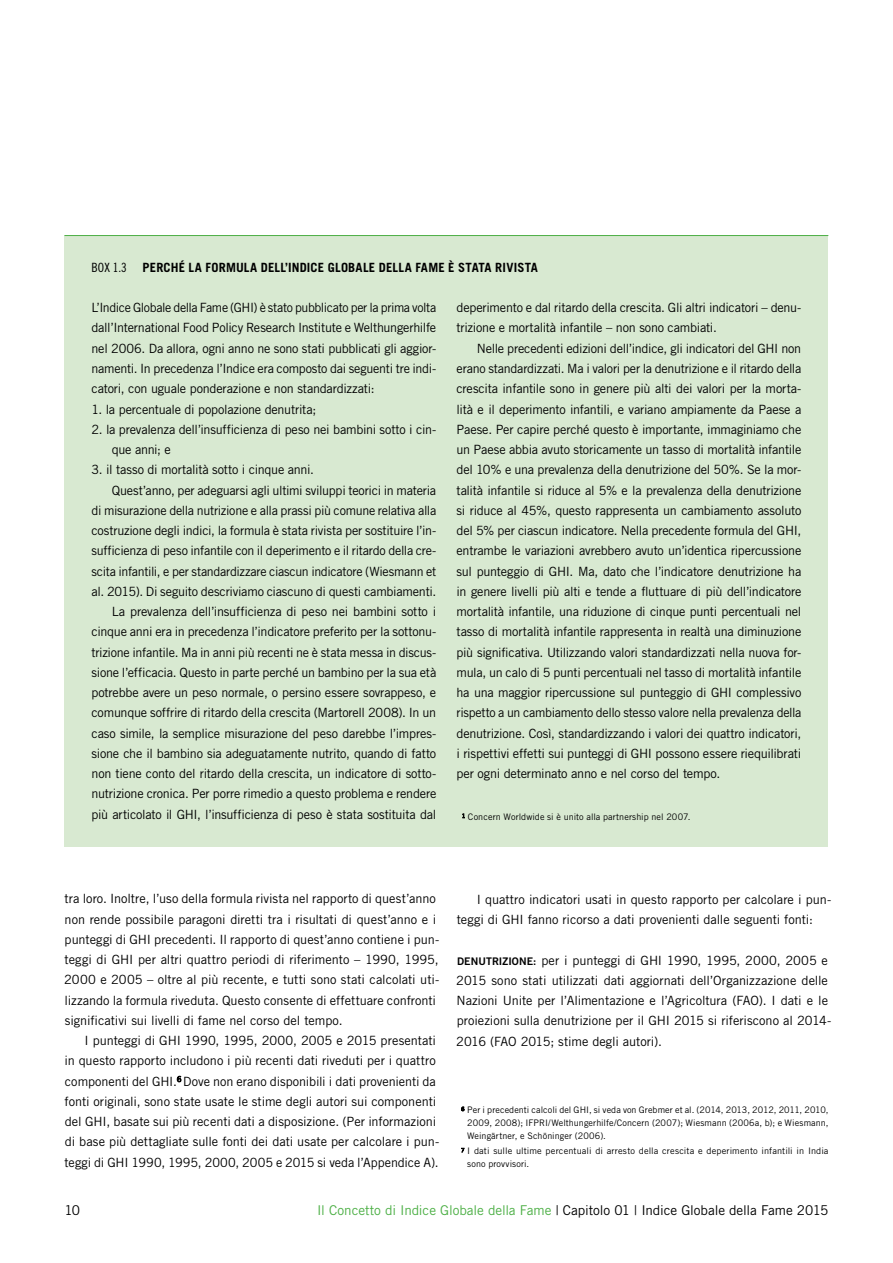
<style>
.page{position:relative;width:893px;height:1263px;background:#fff}
.page>*{position:absolute;margin:0;border:0;box-sizing:border-box;transform-origin:0 0}
.t1{font:13.5px "Trade Gothic LT Std";letter-spacing:-.01em;color:#000}
.t2{font:12.75px/20.2px "Trade Gothic LT Std";letter-spacing:-.015em;color:#000}
.t3{font:700 12.75px "Trade Gothic LT Std";letter-spacing:.015em;color:#000}
.t4{font:9px/12.8px "Trade Gothic LT Std";letter-spacing:.01em;color:#000;text-align:justify}
.s1{font-family:"Trade Gothic LT Std Cn 18";font-weight:400}
.s2{font-family:"Trade Gothic LT Std Bd 2";font-size:10.5px}
.s3{color:#4caf45}
</style>
<div class="page">
<svg style="left:177px;top:1076px;width:4px;height:6px"></svg>
<svg style="left:461px;top:1107px;width:3px;height:4px"></svg>
<div style="left:64px;top:236px;width:764px;height:611px;background:#d8e9d1"></div>
<hr style="left:64px;top:235px;width:764px;height:1px;background:#4caf45">
<svg style="left:462px;top:814px;width:3px;height:4px"></svg>
<p class="t3" style="left:92px;top:259px;width:448px"><span class="s1">BOX 1.3</span> PERCHÉ LA FORMULA DELL’INDICE GLOBALE DELLA FAME È STATA RIVISTA</p>
<p class="t2" style="left:92px;top:297px;width:346px;text-align:justify">L’Indice Globale della Fame (GHI) è stato pubblicato per la prima volta dall’International Food Policy Research Institute e Welthungerhilfe nel 2006. Da allora, ogni anno ne sono stati pubblicati gli aggior&shy;namenti. In precedenza l’Indice era composto dai seguenti tre indi&shy;catori, con uguale ponderazione e non standardizzati:</p>
<p class="t2" style="left:92px;top:399px;width:226px">1. la percentuale di popolazione denutrita;</p>
<p class="t2" style="left:112px;top:419px;width:326px;text-indent:-20px">2. la prevalenza dell’insufficienza di peso nei bambini sotto i cin&shy;que anni; e</p>
<p class="t2" style="left:92px;top:459px;width:224px">3. il tasso di mortalità sotto i cinque anni.</p>
<p class="t2" style="left:112px;top:480px;width:326px">Quest’anno, per adeguarsi agli ultimi sviluppi teorici in materia</p>
<p class="t2" style="left:92px;top:500px;width:346px">di misurazione della nutrizione e alla prassi più comune relativa alla</p>
<p class="t2" style="left:92px;top:520px;width:346px">costruzione degli indici, la formula è stata rivista per sostituire l’in-</p>
<p class="t2" style="left:92px;top:540px;width:346px">sufficienza di peso infantile con il deperimento e il ritardo della cre-</p>
<p class="t2" style="left:92px;top:561px;width:346px">scita infantili, e per standardizzare ciascun indicatore (Wiesmann et</p>
<p class="t2" style="left:92px;top:581px;width:346px">al. 2015). Di seguito descriviamo ciascuno di questi cambiamenti.</p>
<p class="t2" style="left:112px;top:601px;width:326px">La prevalenza dell’insufficienza di peso nei bambini sotto i</p>
<p class="t2" style="left:92px;top:621px;width:346px">cinque anni era in precedenza l’indicatore preferito per la sottonu-</p>
<p class="t2" style="left:92px;top:642px;width:346px">trizione infantile. Ma in anni più recenti ne è stata messa in discus-</p>
<p class="t2" style="left:92px;top:662px;width:346px">sione l’efficacia. Questo in parte perché un bambino per la sua età</p>
<p class="t2" style="left:92px;top:682px;width:346px">potrebbe avere un peso normale, o persino essere sovrappeso, e</p>
<p class="t2" style="left:92px;top:702px;width:346px">comunque soffrire di ritardo della crescita (Martorell 2008). In un</p>
<p class="t2" style="left:92px;top:723px;width:346px">caso simile, la semplice misurazione del peso darebbe l’impres-</p>
<p class="t2" style="left:92px;top:743px;width:346px">sione che il bambino sia adeguatamente nutrito, quando di fatto</p>
<p class="t2" style="left:92px;top:763px;width:346px">non tiene conto del ritardo della crescita, un indicatore di sotto-</p>
<p class="t2" style="left:92px;top:783px;width:346px">nutrizione cronica. Per porre rimedio a questo problema e rendere</p>
<p class="t2" style="left:92px;top:804px;width:346px">più articolato il GHI, l’insufficienza di peso è stata sostituita dal</p>
<p class="t2" style="left:457px;top:297px;width:346px">deperimento e dal ritardo della crescita. Gli altri indicatori – denu&shy;trizione e mortalità infantile – non sono cambiati.</p>
<p class="t2" style="left:457px;top:338px;width:346px;text-align:justify;text-indent:20px">Nelle precedenti edizioni dell’indice, gli indicatori del GHI non erano standardizzati. Ma i valori per la denutrizione e il ritardo della crescita infantile sono in genere più alti dei valori per la morta&shy;lità e il deperimento infantili, e variano ampiamente da Paese a Paese. Per capire perché questo è importante, immaginiamo che un Paese abbia avuto storicamente un tasso di mortalità infantile del 10% e una prevalenza della denutrizione del 50%. Se la mor&shy;talità infantile si riduce al 5% e la prevalenza della denutrizione si riduce al 45%, questo rappresenta un cambiamento assoluto del 5% per ciascun indicatore. Nella precedente formula del GHI, entrambe le variazioni avrebbero avuto un’identica ripercussione sul punteggio di GHI. Ma, dato che l’indicatore denutrizione ha in genere livelli più alti e tende a fluttuare di più dell’indicatore mortalità infantile, una riduzione di cinque punti percentuali nel tasso di mortalità infantile rappresenta in realtà una diminuzione più significativa. Utilizzando valori standardizzati nella nuova for&shy;mula, un calo di 5 punti percentuali nel tasso di mortalità infantile ha una maggior ripercussione sul punteggio di GHI complessivo rispetto a un cambiamento dello stesso valore nella prevalenza della denutrizione. Così, standardizzando i valori dei quattro indicatori, i rispettivi effetti sui punteggi di GHI possono essere riequilibrati per ogni determinato anno e nel corso del tempo.</p>
<p class="t4" style="left:462px;top:810px;width:230px"><sup>1</sup> Concern Worldwide si è unito alla partnership nel 2007.</p>
<p class="t2" style="left:64px;top:888px;width:377px">tra loro. Inoltre, l’uso della formula rivista nel rapporto di quest’anno non rende possibile paragoni diretti tra i risultati di quest’anno e i punteggi di GHI precedenti. Il rapporto di quest’anno contiene i pun&shy;teggi di GHI per altri quattro periodi di riferimento – 1990, 1995, 2000 e 2005 – oltre al più recente, e tutti sono stati calcolati uti&shy;lizzando la formula riveduta. Questo consente di effettuare confronti significativi sui livelli di fame nel corso del tempo.</p>
<p class="t2" style="left:65px;top:1030px;width:376px;text-indent:20px">I punteggi di GHI 1990, 1995, 2000, 2005 e 2015 presentati in questo rapporto includono i più recenti dati riveduti per i quattro componenti del GHI.<sup>6</sup> Dove non erano disponibili i dati provenienti da fonti originali, sono state usate le stime degli autori sui componenti del GHI, basate sui più recenti dati a disposizione. (Per informazioni di base più dettagliate sulle fonti dei dati usate per calcolare i pun&shy;teggi di GHI 1990, 1995, 2000, 2005 e 2015 si veda l’Appendice A).</p>
<p class="t2" style="left:457px;top:889px;width:376px;text-indent:20px">I quattro indicatori usati in questo rapporto per calcolare i pun&shy;teggi di GHI fanno ricorso a dati provenienti dalle seguenti fonti:</p>
<p class="t2" style="left:456px;top:950px;width:377px"><span class="s2">DENUTRIZIONE:</span> per i punteggi di GHI 1990, 1995, 2000, 2005 e 2015 sono stati utilizzati dati aggiornati dell’Organizzazione delle Nazioni Unite per l’Alimentazione e l’Agricoltura (FAO). I dati e le proiezioni sulla denutrizione per il GHI 2015 si riferiscono al 2014- 2016 (FAO 2015; stime degli autori).</p>
<p class="t4" style="left:467px;top:1103px;width:363px;text-indent:-6px"><sup>6</sup> Per i precedenti calcoli del GHI, si veda von Grebmer et al. (2014, 2013, 2012, 2011, 2010, 2009, 2008); IFPRI/Welthungerhilfe/Concern (2007); Wiesmann (2006a, b); e Wiesmann, Weingärtner, e Schöninger (2006).</p>
<p class="t4" style="left:467px;top:1145px;width:363px;text-indent:-6px"><sup>7</sup> I dati sulle ultime percentuali di arresto della crescita e deperimento infantili in India sono provvisori.</p>
<p class="t1" style="left:64px;top:1202px;width:17px">10</p>
<p class="t1" style="left:317px;top:1202px;width:513px"><span class="s3">Il Concetto di Indice Globale della Fame</span> | Capitolo 01 | Indice Globale della Fame 2015</p>
</div>
